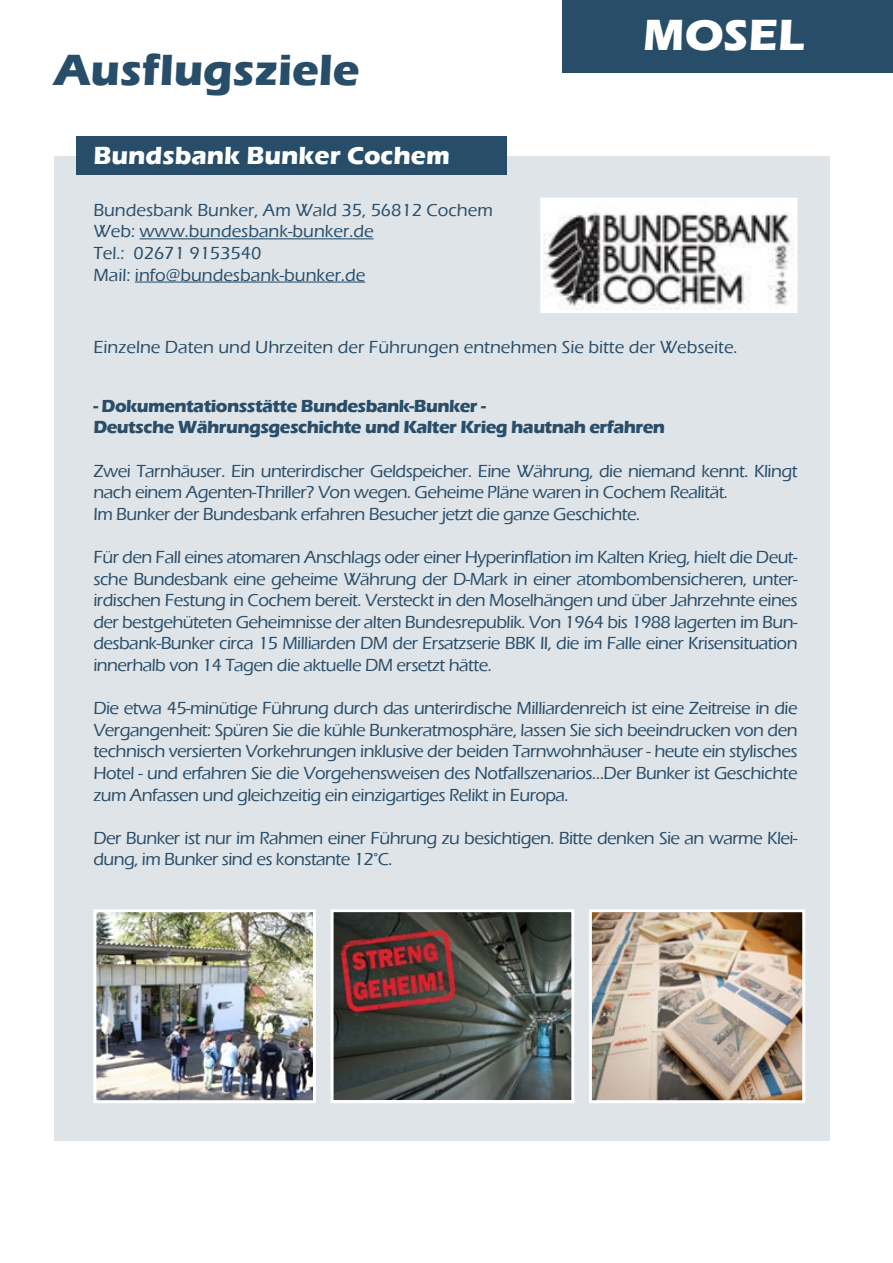
<style>
.page{position:relative;width:893px;height:1263px;background:#fff}
.page>*{position:absolute;margin:0;border:0;box-sizing:border-box;transform-origin:0 0}
.t1{font:700 45px "Eras ITC";color:#284d69}
.t2{font:700 45px "Eras ITC";color:#fff}
.t3{font:700 25.5px "Eras ITC";color:#fff}
.t4{font:500 18px/21.6px "Eras ITC";letter-spacing:-.03em;color:#2a4d69}
.t5{font:500 18px/21.6px "Eras ITC";color:#284d69}
.t6{font:700 18px/21.6px "Eras ITC";letter-spacing:-.03em;color:#2a4d69}
.s1{color:#2a4d69}
</style>
<div class="page">
<div style="left:563px;top:0;width:330px;height:72px;background:#284d69"></div>
<div style="left:54px;top:156px;width:775px;height:984px;background:#dee4e8"></div>
<div style="left:76px;top:137px;width:431px;height:38px;background:#284d69"></div>
<hr style="left:140px;top:238px;width:234px;height:1px;background:#284d69">
<hr style="left:135px;top:281px;width:230px;height:2px;background:#284d69">
<img style="left:335px;top:913px;width:235px;height:186px">
<div style="left:331px;top:909px;width:243px;height:194px;border:3px solid #fff"></div>
<img style="left:97px;top:913px;width:215px;height:186px">
<div style="left:93px;top:909px;width:223px;height:194px;border:3px solid #fff"></div>
<img style="left:593px;top:913px;width:208px;height:186px">
<div style="left:589px;top:909px;width:216px;height:194px;border:3px solid #fff"></div>
<img style="left:544px;top:202px;width:249px;height:107px">
<div style="left:540px;top:198px;width:257px;height:115px;border:3px solid #fff"></div>
<h1 class="t1" style="left:54px;top:44px;width:307px">Ausflugsziele</h1>
<h2 class="t3" style="left:93px;top:141px;width:358px">Bundsbank Bunker Cochem</h2>
<p class="t5" style="left:93px;top:199px;width:401px"><span class="s1">Bundesbank Bunker, Am Wald 35, 56812 Cochem Web:</span> www.bundesbank-bunker.de<br>Tel.: 02671 9153540<br>Mail: info@bundesbank-bunker.de</p>
<h1 class="t2" style="left:643px;top:9px;width:163px">MOSEL</h1>
<p class="t5" style="left:93px;top:336px;width:646px">Einzelne Daten und Uhrzeiten der Führungen entnehmen Sie bitte der Webseite.</p>
<p class="t6" style="left:93px;top:395px;width:573px">- Dokumentationsstätte Bundesbank-Bunker -<br>Deutsche Währungsgeschichte und Kalter Krieg hautnah erfahren</p>
<p class="t4" style="left:93px;top:460px;width:706px">Zwei Tarnhäuser. Ein unterirdischer Geldspeicher. Eine Währung, die niemand kennt. Klingt nach einem Agenten-Thriller? Von wegen. Geheime Pläne waren in Cochem Realität.<br>Im Bunker der Bundesbank erfahren Besucher jetzt die ganze Geschichte.</p>
<p class="t4" style="left:93px;top:546px;width:706px;text-align:justify">Für den Fall eines atomaren Anschlags oder einer Hyperinflation im Kalten Krieg, hielt die Deut&shy;sche Bundesbank eine geheime Währung der D-Mark in einer atombombensicheren, unter&shy;irdischen Festung in Cochem bereit. Versteckt in den Moselhängen und über Jahrzehnte eines der bestgehüteten Geheimnisse der alten Bundesrepublik. Von 1964 bis 1988 lagerten im Bun&shy;desbank-Bunker circa 15 Milliarden DM der Ersatzserie BBK II, die im Falle einer Krisensituation innerhalb von 14 Tagen die aktuelle DM ersetzt hätte.</p>
<p class="t4" style="left:93px;top:698px;width:706px;text-align:justify">Die etwa 45-minütige Führung durch das unterirdische Milliardenreich ist eine Zeitreise in die Vergangenheit: Spüren Sie die kühle Bunkeratmosphäre, lassen Sie sich beeindrucken von den technisch versierten Vorkehrungen inklusive der beiden Tarnwohnhäuser - heute ein stylisches Hotel - und erfahren Sie die Vorgehensweisen des Notfallszenarios…Der Bunker ist Geschichte zum Anfassen und gleichzeitig ein einzigartiges Relikt in Europa.</p>
<p class="t4" style="left:93px;top:827px;width:706px">Der Bunker ist nur im Rahmen einer Führung zu besichtigen. Bitte denken Sie an warme Klei&shy;dung, im Bunker sind es konstante 12°C.</p>
</div>
